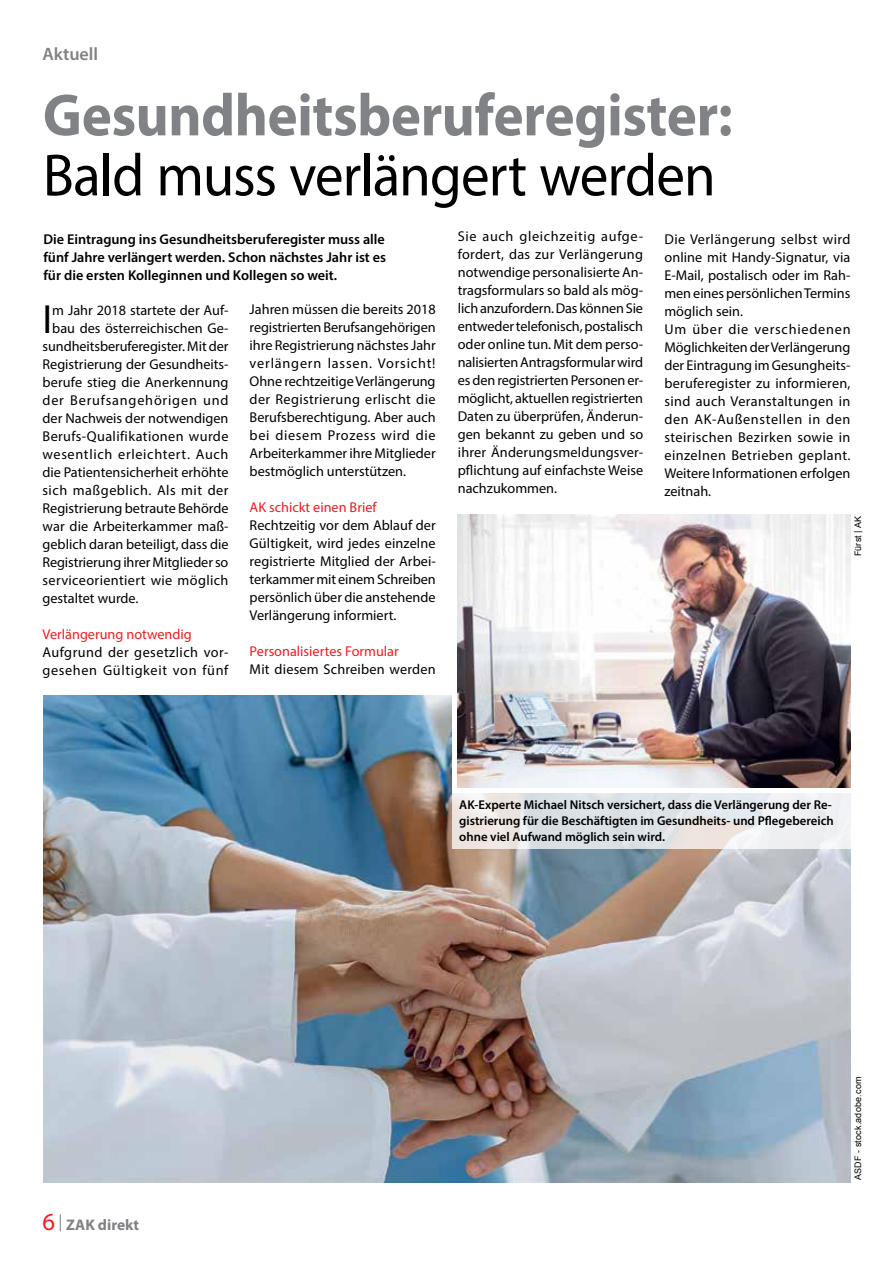
<style>
.page{position:relative;width:893px;height:1263px;background:#fff}
.page>*{position:absolute;margin:0;border:0;box-sizing:border-box;transform-origin:0 0}
.t1{font:700 60px "Myriad Pro";letter-spacing:-.01em;color:#808285;scale:.95 1}
.t2{font:60px "Myriad Pro";letter-spacing:-.015em;color:#000;scale:.95 1}
.t3{font:40.95px "Myriad Pro";color:#000}
.t4{font:600 18px "Myriad Pro";color:#808285}
.t5{font:700 15.45px "Myriad Pro";color:#808285}
.t6{font:14.25px/18px "Myriad Pro";color:#000;text-align:justify}
.t7{font:600 14.25px/18px "Myriad Pro";color:#000;text-align:justify}
.t8{font:14.25px/18px "Myriad Pro";letter-spacing:.035em;color:#000}
.t9{font:14.25px "Myriad Pro";color:#ed1d24}
.t10{font:14.25px "Myriad Pro";letter-spacing:.025em;color:#000}
.t11{font:14.25px "Myriad Pro";letter-spacing:.045em;color:#000}
.t12{font:14.25px "Myriad Pro";letter-spacing:.055em;color:#000}
.t13{font:600 12.75px/15.8px "Myriad Pro";color:#000}
.t14{font:9px "Arial";letter-spacing:.025em;color:#000}
.s1{font-weight:400;font-size:24.6px;color:#ed1d24}
.s2{font-style:inherit}
</style>
<div class="page">
<img style="left:43px;top:695px;width:807px;height:487px">
<div style="left:452px;top:677px;width:409px;height:115px;background:#fff"></div>
<svg style="left:452px;top:792px;width:399px;height:57px"></svg>
<img style="left:457px;top:514px;width:393px;height:274px">
<p class="t4" style="left:43px;top:43px;width:57px">Aktuell</p>
<h1 class="t1" style="left:43px;top:76px;width:727px">Gesundheitsberuferegister:</h1>
<p class="t2" style="left:43px;top:138px;width:710px">Bald muss verlängert werden</p>
<p class="t7" style="left:43px;top:229px;width:344px">Die Eintragung ins Gesundheitsberuferegister muss alle fünf Jahre verlängert werden. Schon nächstes Jahr ist es für die ersten Kolleginnen und Kollegen so weit.</p>
<p class="t3" style="left:43px;top:294px;width:11px">I</p>
<p class="t6" style="left:52px;top:301px;width:178px">m Jahr 2018 startete der Auf-</p>
<p class="t6" style="left:458px;top:227px;width:187px">Sie auch gleichzeitig aufge&shy;fordert, das zur Verlängerung notwendige personalisierte An&shy;tragsformulars so bald als mög&shy;lich anzufordern. Das können Sie entweder telefonisch, postalisch oder online tun. Mit dem perso&shy;nalisierten Antragsformular wird es den registrierten Personen er&shy;möglicht, aktuellen registrierten Daten zu überprüfen, Änderun&shy;gen bekannt zu geben und so ihrer Änderungsmeldungsver&shy;pfichtung auf einfachste Weise nachzukommen.</p>
<p class="t6" style="left:664px;top:230px;width:188px;text-align:left">Die Verlängerung selbst wird online mit Handy-Signatur, via<br>E-Mail, postalisch oder im Rah&shy;men eines persönlichen Termins möglich sein.<br>Um über die verschiedenen<br>Möglichkeiten der Verlängerung der Eintragung im Gesungheits&shy;beruferegister zu informieren, sind auch Veranstaltungen in den AK-Außenstellen in den steirischen Bezirken sowie in einzelnen Betrieben geplant.<br>Weitere Informationen erfolgen zeitnah.</p>
<p class="t6" style="left:250px;top:300px;width:188px">Jahren müssen die bereits 2018 registrierten Berufsangehörigen ihre Registrierung nächstes Jahr verlängern lassen. Vorsicht!<br>Ohne rechtzeitige Verlängerung der Registrierung erlischt die Berufsberechtigung. Aber auch bei diesem Prozess wird die Arbeiterkammer ihre Mitglieder bestmöglich unterstützen.</p>
<p class="t9" style="left:250px;top:498px;width:129px">AK schickt einen Brief</p>
<p class="t6" style="left:250px;top:515px;width:188px">Rechtzeitig vor dem Ablauf der Gültigkeit, wird jedes einzelne registrierte Mitglied der Arbei&shy;terkammer mit einem Schreiben persönlich über die anstehende Verlängerung informiert.</p>
<p class="t9" style="left:250px;top:642px;width:151px">Personalisiertes Formular</p>
<p class="t6" style="left:250px;top:659px;width:187px">Mit diesem Schreiben werden</p>
<p class="t6" style="left:52px;top:319px;width:178px">bau des österreichischen Ge-</p>
<p class="t6" style="left:43px;top:337px;width:188px">sundheitsberuferegister. Mit der</p>
<p class="t6" style="left:43px;top:355px;width:188px">Registrierung der Gesundheits-</p>
<p class="t6" style="left:43px;top:373px;width:188px">berufe stieg die Anerkennung</p>
<p class="t12" style="left:43px;top:391px;width:188px">der Berufsangehörigen und</p>
<p class="t6" style="left:43px;top:409px;width:188px">der Nachweis der notwendigen</p>
<p class="t10" style="left:43px;top:427px;width:187px">Berufs-Qualifikationen wurde</p>
<p class="t11" style="left:43px;top:445px;width:188px">wesentlich erleichtert. Auch</p>
<p class="t6" style="left:43px;top:463px;width:188px">die Patientensicherheit erhöhte</p>
<p class="t8" style="left:43px;top:481px;width:188px">sich maßgeblich. Als mit der</p>
<p class="t6" style="left:43px;top:499px;width:188px">Registrierung betraute Behörde</p>
<p class="t6" style="left:43px;top:517px;width:188px">war die Arbeiterkammer maß-</p>
<p class="t6" style="left:43px;top:535px;width:188px">geblich daran beteiligt, dass die</p>
<p class="t6" style="left:43px;top:553px;width:187px">Registrierung ihrer Mitglieder so</p>
<p class="t10" style="left:43px;top:571px;width:187px">serviceorientiert wie möglich</p>
<p class="t6" style="left:43px;top:589px;width:98px">gestaltet wurde.</p>
<p class="t9" style="left:43px;top:625px;width:151px">Verlängerung notwendig</p>
<p class="t8" style="left:43px;top:643px;width:188px">Aufgrund der gesetzlich vor&shy;gesehen Gültigkeit von fünf</p>
<p class="t14" style="left:852px;top:556px;width:42px;rotate:-90deg">Fürst | AK</p>
<p class="t5" style="left:43px;top:1215px;width:98px"><span class="s1">6</span> <sup>|</sup> <span class="s2">ZAK</span> direkt</p>
<p class="t13" style="left:459px;top:797px;width:376px">AK-Experte Michael Nitsch versichert, dass die Verlängerung der Re&shy;gistrierung für die Beschäftigten im Gesundheits- und Pfegebereich ohne viel Aufwand möglich sein wird.</p>
<p class="t14" style="left:852px;top:1180px;width:105px;rotate:-90deg">ASDF - stock.adobe.com</p>
</div>
